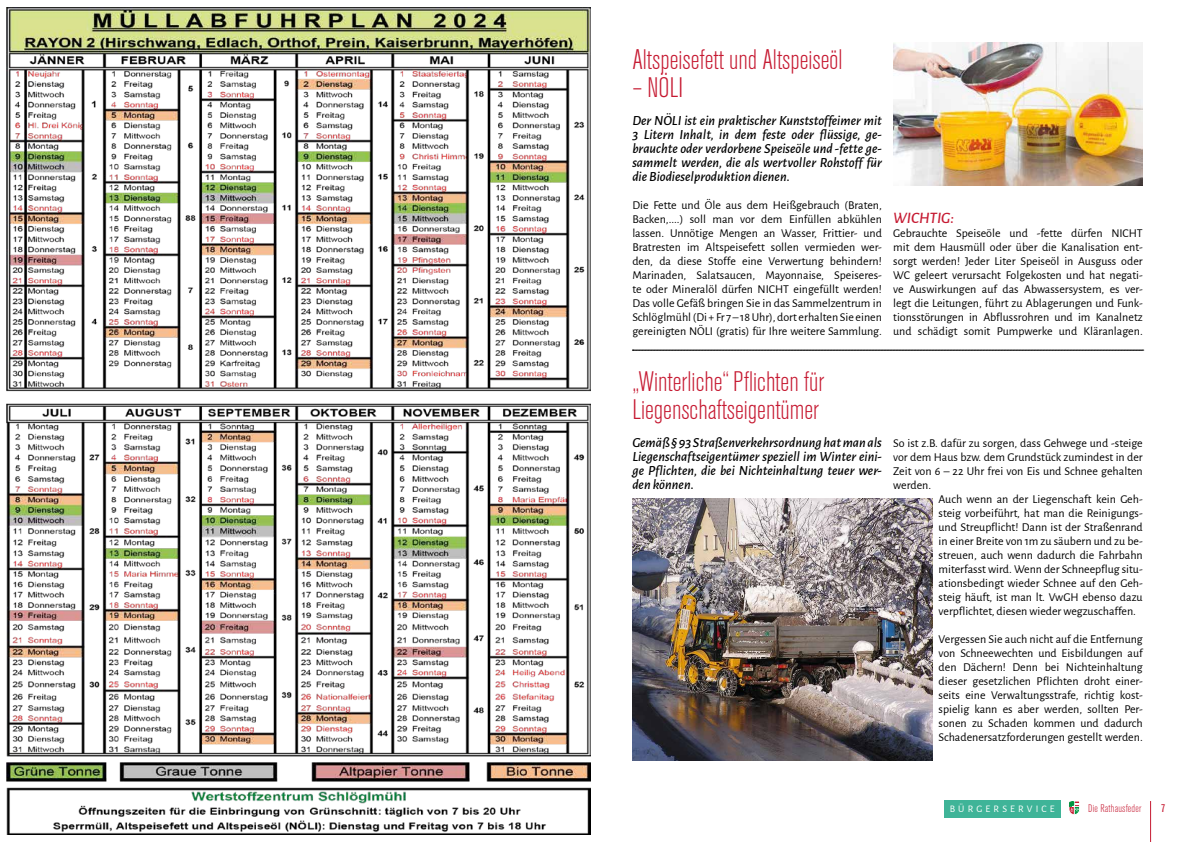
<style>
.page{position:relative;width:1191px;height:842px;background:#fff}
.page>*{position:absolute;margin:0;border:0;box-sizing:border-box;transform-origin:0 0}
.t1{font:300 condensed 28px/28px "Akzidenz Grotesk BQ";color:#c61a32}
.t2{font:italic 500 16px "Alegreya Sans";letter-spacing:-.005em;color:#c61a32}
.t3{font:italic 500 14px/14px "Alegreya Sans";color:#000;text-align:justify}
.t4{font:12px/14px "Alegreya Sans";color:#000;text-align:justify}
.t5{font:300 condensed 11px "Akzidenz Grotesk BQ";letter-spacing:.02em;color:#c61a32}
.t6{font:condensed 11px "Akzidenz Grotesk BQ";color:#c61a32}
.t7{font:10px "Alegreya Sans";letter-spacing:.32em;color:#fff}
</style>
<div class="page">
<div style="left:944px;top:800px;width:116px;height:17px;background:#3fb498"></div>
<hr style="left:1150px;top:801px;width:1px;height:41px;background:#c61a32">
<svg style="left:1069px;top:801px;width:10px;height:14px"></svg>
<img style="left:6px;top:8px;width:584px;height:827px">
<img style="left:893px;top:43px;width:249px;height:142px">
<svg style="left:632px;top:350px;width:511px;height:1px"></svg>
<img style="left:632px;top:499px;width:301px;height:261px">
<h1 class="t1" style="left:632px;top:46px;width:211px">Altspeisefett und Altspeiseöl</h1>
<h1 class="t1" style="left:632px;top:74px;width:52px">– NÖLI</h1>
<p class="t3" style="left:632px;top:113px;width:251px">Der NÖLI ist ein praktischer Kunststoffeimer mit 3 Litern Inhalt, in dem feste oder flüssige, ge&shy;brauchte oder verdorbene Speiseöle und -fette ge&shy;sammelt werden, die als wertvoller Rohstoff für die Biodieselproduktion dienen.</p>
<p class="t4" style="left:632px;top:198px;width:251px">Die Fette und Öle aus dem Heißgebrauch (Braten, Backen,....) soll man vor dem Einfüllen abkühlen lassen. Unnötige Mengen an Wasser, Frittier- und Bratresten im Altspeisefett sollen vermieden wer&shy;den, da diese Stoffe eine Verwertung behindern!<br>Marinaden, Salatsaucen, Mayonnaise, Speiseres&shy;te oder Mineralöl dürfen NICHT eingefüllt werden!<br>Das volle Gefäß bringen Sie in das Sammelzentrum in Schlöglmühl (Di + Fr 7 – 18 Uhr), dort erhalten Sie einen gereinigten NÖLI (gratis) für Ihre weitere Sammlung.</p>
<h2 class="t2" style="left:893px;top:207px;width:62px">WICHTIG:</h2>
<p class="t4" style="left:893px;top:226px;width:251px">Gebrauchte Speiseöle und -fette dürfen NICHT mit dem Hausmüll oder über die Kanalisation ent&shy;sorgt werden! Jeder Liter Speiseöl in Ausguss oder WC geleert verursacht Folgekosten und hat negati&shy;ve Auswirkungen auf das Abwassersystem, es ver&shy;legt die Leitungen, führt zu Ablagerungen und Funk&shy;tionsstörungen in Abflussrohren und im Kanalnetz und schädigt somit Pumpwerke und Kläranlagen.</p>
<h1 class="t1" style="left:632px;top:368px;width:193px">„Winterliche“ Pflichten für<br>Liegenschaftseigentümer</h1>
<p class="t3" style="left:632px;top:435px;width:251px">Gemäß § 93 Straßenverkehrsordnung hat man als Liegenschaftseigentümer speziell im Winter eini&shy;ge Pflichten, die bei Nichteinhaltung teuer wer&shy;den können.</p>
<p class="t4" style="left:893px;top:436px;width:251px">So ist z.B. dafür zu sorgen, dass Gehwege und -steige vor dem Haus bzw. dem Grundstück zumindest in der Zeit von 6 – 22 Uhr frei von Eis und Schnee gehalten werden.</p>
<p class="t4" style="left:938px;top:492px;width:206px">Auch wenn an der Liegenschaft kein Geh&shy;steig vorbeiführt, hat man die Reinigungs&shy;und Streupflicht! Dann ist der Straßenrand in einer Breite von 1m zu säubern und zu be&shy;streuen, auch wenn dadurch die Fahrbahn miterfasst wird. Wenn der Schneepflug situ&shy;ationsbedingt wieder Schnee auf den Geh&shy;steig häuft, ist man lt. VwGH ebenso dazu verpflichtet, diesen wieder wegzuschaffen.</p>
<p class="t4" style="left:938px;top:632px;width:206px">Vergessen Sie auch nicht auf die Entfernung von Schneewechten und Eisbildungen auf den Dächern! Denn bei Nichteinhaltung dieser gesetzlichen Pflichten droht einer&shy;seits eine Verwaltungsstrafe, richtig kost&shy;spielig kann es aber werden, sollten Per&shy;sonen zu Schaden kommen und dadurch Schadenersatzforderungen gestellt werden.</p>
<p class="t7" style="left:949px;top:802px;width:106px">BÜRGERSERVICE</p>
<p class="t5" style="left:1088px;top:802px;width:55px">Die Rathausfeder</p>
<p class="t6" style="left:1161px;top:802px;width:6px">7</p>
</div>
